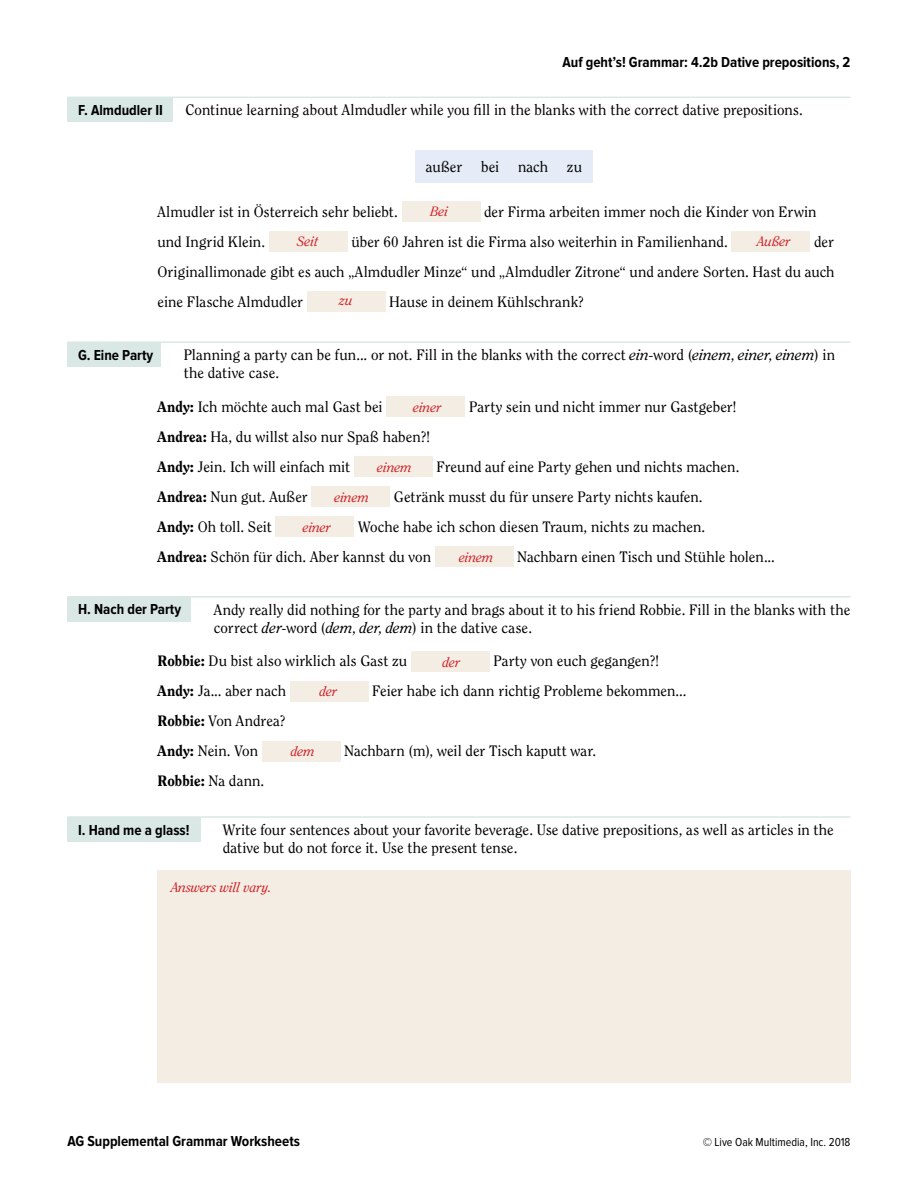
<style>
.page{position:relative;width:918px;height:1188px;background:#fff}
.page>*{position:absolute;margin:0;border:0;box-sizing:border-box;transform-origin:0 0}
.t1{font:15px/30px "Clearface Std";color:#000}
.t2{font:700 15px "Proxima Nova Cond";color:#000}
.t3{font:800 15px "Clearface Std";color:#000}
.t4{font:italic 13.5px "Clearface Std";color:#d2232a}
.t5{font:12px "Proxima Nova Cond";color:#000}
.s1{font-style:italic}
.s2{font-weight:800}
.s3{font-weight:400}
</style>
<div class="page">
<div style="left:415px;top:150px;width:178px;height:33px;background:#e5ecf7"></div>
<div style="left:402px;top:201px;width:78px;height:21px;background:#f4ede3"></div>
<div style="left:269px;top:231px;width:79px;height:21px;background:#f4ede3"></div>
<div style="left:732px;top:231px;width:78px;height:21px;background:#f4ede3"></div>
<div style="left:307px;top:291px;width:78px;height:21px;background:#f4ede3"></div>
<div style="left:68px;top:342px;width:93px;height:25px;background:#d9e8e4"></div>
<hr style="left:68px;top:341px;width:782px;height:2px;background:#d9e8e4">
<div style="left:387px;top:397px;width:78px;height:20px;background:#f4ede3"></div>
<div style="left:354px;top:457px;width:79px;height:20px;background:#f4ede3"></div>
<div style="left:311px;top:487px;width:79px;height:20px;background:#f4ede3"></div>
<div style="left:276px;top:517px;width:78px;height:20px;background:#f4ede3"></div>
<div style="left:435px;top:547px;width:79px;height:20px;background:#f4ede3"></div>
<div style="left:68px;top:597px;width:123px;height:25px;background:#d9e8e4"></div>
<hr style="left:68px;top:596px;width:782px;height:2px;background:#d9e8e4">
<div style="left:411px;top:651px;width:79px;height:20px;background:#f4ede3"></div>
<div style="left:290px;top:681px;width:79px;height:20px;background:#f4ede3"></div>
<div style="left:262px;top:741px;width:79px;height:20px;background:#f4ede3"></div>
<div style="left:68px;top:817px;width:133px;height:25px;background:#d9e8e4"></div>
<hr style="left:68px;top:816px;width:782px;height:2px;background:#d9e8e4">
<div style="left:158px;top:871px;width:693px;height:212px;background:#f4ede3"></div>
<div style="left:68px;top:97px;width:105px;height:25px;background:#d9e8e4"></div>
<hr style="left:68px;top:97px;width:782px;height:1px;background:#d9e8e4">
<p class="t2" style="left:563px;top:55px;width:289px">Auf geht’s! Grammar: 4.2b Dative prepositions, 2</p>
<p class="t2" style="left:78px;top:103px;width:87px">F. Almdudler II</p>
<p class="t1" style="left:185px;top:95px;width:619px">Continue learning about Almdudler while you fill in the blanks with the correct dative prepositions.</p>
<p class="t1" style="left:426px;top:152px;width:38px">außer</p>
<p class="t1" style="left:481px;top:152px;width:20px">bei</p>
<p class="t1" style="left:518px;top:152px;width:32px">nach</p>
<p class="t1" style="left:567px;top:152px;width:17px">zu</p>
<p class="t1" style="left:157px;top:197px;width:242px">Almudler ist in Österreich sehr beliebt.</p>
<p class="t1" style="left:484px;top:197px;width:334px">der Firma arbeiten immer noch die Kinder von Erwin</p>
<p class="t1" style="left:157px;top:227px;width:109px">und Ingrid Klein.</p>
<p class="t1" style="left:351px;top:227px;width:378px">über 60 Jahren ist die Firma also weiterhin in Familienhand.</p>
<p class="t4" style="left:430px;top:203px;width:19px">Bei</p>
<p class="t1" style="left:158px;top:227px;width:679px;text-align:justify;text-indent:657px">der Originallimonade gibt es auch „Almdudler Minze“ und „Almdudler Zitrone“ und andere Sorten. Hast du auch eine Flasche Almdudler</p>
<p class="t4" style="left:297px;top:234px;width:23px">Seit</p>
<p class="t4" style="left:757px;top:234px;width:35px">Außer</p>
<p class="t1" style="left:389px;top:287px;width:196px">Hause in deinem Kühlschrank?</p>
<p class="t4" style="left:339px;top:293px;width:15px">zu</p>
<p class="t2" style="left:78px;top:348px;width:77px">G. Eine Party</p>
<p class="t1" style="left:184px;top:346px;width:653px;line-height:18px">Planning a party can be fun... or not. Fill in the blanks with the correct <span class="s1">ein</span>-word (<span class="s1">einem</span>, <span class="s1">einer</span>, <span class="s1">einem</span>) in the dative case.</p>
<p class="t1" style="left:157px;top:392px;width:227px"><span class="s2">Andy:</span> Ich möchte auch mal Gast bei</p>
<p class="t1" style="left:469px;top:392px;width:269px">Party sein und nicht immer nur Gastgeber!</p>
<p class="t1" style="left:157px;top:422px;width:274px"><span class="s2">Andrea:</span> Ha, du willst also nur Spaß haben?!<br><span class="s2">Andy:</span> Jein. Ich will einfach mit</p>
<p class="t4" style="left:413px;top:399px;width:30px">einer</p>
<p class="t1" style="left:436px;top:452px;width:304px">Freund auf eine Party gehen und nichts machen.</p>
<p class="t4" style="left:377px;top:459px;width:36px">einem</p>
<p class="t1" style="left:157px;top:482px;width:152px"><span class="s2">Andrea:</span> Nun gut. Außer</p>
<p class="t1" style="left:394px;top:482px;width:310px">Getränk musst du für unsere Party nichts kaufen.</p>
<p class="t1" style="left:157px;top:512px;width:116px"><span class="s2">Andy:</span> Oh toll. Seit</p>
<p class="t4" style="left:335px;top:489px;width:36px">einem</p>
<p class="t1" style="left:158px;top:512px;width:549px;text-indent:201px">Woche habe ich schon diesen Traum, nichts zu machen.<br><span class="s2">Andrea:</span> Schön für dich. Aber kannst du von</p>
<p class="t4" style="left:303px;top:519px;width:30px">einer</p>
<p class="t1" style="left:517px;top:542px;width:259px">Nachbarn einen Tisch und Stühle holen...</p>
<p class="t4" style="left:459px;top:549px;width:36px">einem</p>
<p class="t2" style="left:78px;top:603px;width:105px">H. Nach der Party</p>
<p class="t1" style="left:214px;top:601px;width:638px;line-height:18px">Andy really did nothing for the party and brags about it to his friend Robbie. Fill in the blanks with the correct <span class="s1">der</span>-word (<span class="s1">dem</span>, <span class="s1">der</span>, <span class="s1">dem</span>) in the dative case.</p>
<p class="t1" style="left:158px;top:646px;width:251px"><span class="s2">Robbie:</span> Du bist also wirklich als Gast zu</p>
<p class="t1" style="left:493px;top:646px;width:167px">Party von euch gegangen?!</p>
<p class="t1" style="left:157px;top:676px;width:130px"><span class="s2">Andy:</span> Ja... aber nach</p>
<p class="t1" style="left:372px;top:676px;width:316px">Feier habe ich dann richtig Probleme bekommen...</p>
<p class="t1" style="left:157px;top:706px;width:130px"><span class="s2">Robbie:</span> Von Andrea?<br><span class="s2">Andy:</span> Nein. Von</p>
<p class="t4" style="left:443px;top:655px;width:19px">der</p>
<p class="t4" style="left:320px;top:683px;width:19px">der</p>
<p class="t1" style="left:344px;top:736px;width:253px">Nachbarn (m), weil der Tisch kaputt war.</p>
<p class="t4" style="left:291px;top:744px;width:25px">dem</p>
<p class="t3" style="left:158px;top:772px;width:108px">Robbie: <span class="s3">Na dann.</span></p>
<p class="t2" style="left:78px;top:823px;width:113px">I. Hand me a glass!</p>
<p class="t1" style="left:223px;top:821px;width:613px;line-height:18px">Write four sentences about your favorite beverage. Use dative prepositions, as well as articles in the dative but do not force it. Use the present tense.</p>
<p class="t4" style="left:171px;top:879px;width:102px">Answers will vary.</p>
<p class="t2" style="left:68px;top:1134px;width:234px">AG Supplemental Grammar Worksheets</p>
<p class="t5" style="left:703px;top:1136px;width:149px">© Live Oak Multimedia, Inc. 2018</p>
</div>
